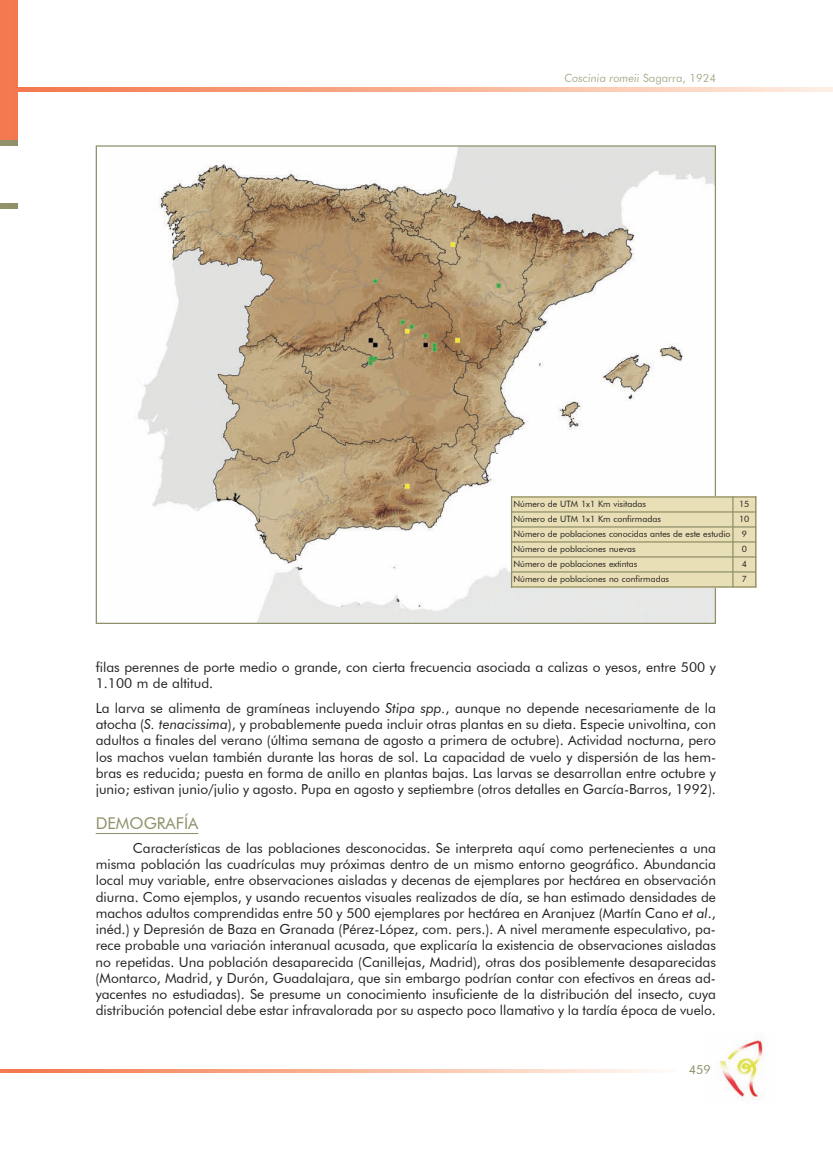
<style>
.page{position:relative;width:833px;height:1170px;background:#fff}
.page>*{position:absolute;margin:0;border:0;box-sizing:border-box;transform-origin:0 0}
.t1{font:16.25px "Futura BT";color:#8f9069}
.t2{font:13.75px/16.2px "Futura BT";color:#231f20;text-align:justify}
.t3{font:12.5px "Futura BT";color:#8f9069}
.t4{font:italic 11.25px "Futura BT";color:#acac8d}
.t5{font:8.75px "Futura BT";color:#231f20}
.s1{font-style:normal}
.s2{font-style:italic}
</style>
<div class="page">
<hr style="left:0;top:1069px;width:18px;height:3px;background:#f47950">
<div style="left:0;top:0;width:17px;height:143px;background:#f47850"></div>
<div style="left:0;top:203px;width:17px;height:5px;background:#91916a"></div>
<div style="left:0;top:140px;width:17px;height:5px;background:#91916a"></div>
<img style="left:719px;top:1037px;width:45px;height:63px">
<svg style="left:18px;top:1069px;width:637px;height:3px;background:#f9b599"></svg>
<svg style="left:18px;top:88px;width:815px;height:3px;background:#f8b294"></svg>
<hr style="left:96px;top:833px;width:102px;height:1px;background:#8f9069">
<img style="left:137px;top:147px;width:577px;height:475px">
<div style="left:511px;top:496px;width:222px;height:16px;background:#e9dfb6"></div>
<div style="left:733px;top:496px;width:23px;height:16px;background:#e9dfb6"></div>
<div style="left:511px;top:512px;width:222px;height:15px;background:#e9dfb6"></div>
<div style="left:733px;top:512px;width:23px;height:15px;background:#e9dfb6"></div>
<div style="left:511px;top:527px;width:222px;height:15px;background:#e9dfb6"></div>
<div style="left:733px;top:527px;width:23px;height:15px;background:#e9dfb6"></div>
<div style="left:511px;top:542px;width:222px;height:15px;background:#e9dfb6"></div>
<div style="left:733px;top:542px;width:23px;height:15px;background:#e9dfb6"></div>
<div style="left:511px;top:557px;width:222px;height:15px;background:#e9dfb6"></div>
<div style="left:733px;top:557px;width:23px;height:15px;background:#e9dfb6"></div>
<div style="left:511px;top:572px;width:222px;height:15px;background:#e9dfb6"></div>
<div style="left:733px;top:572px;width:23px;height:15px;background:#e9dfb6"></div>
<hr style="left:511px;top:496px;width:1px;height:91px;background:#8f9069">
<hr style="left:732px;top:496px;width:1px;height:91px;background:#8f9069">
<hr style="left:755px;top:496px;width:1px;height:91px;background:#8f9069">
<hr style="left:511px;top:496px;width:245px;height:1px;background:#8f9069">
<hr style="left:511px;top:511px;width:245px;height:1px;background:#8f9069">
<hr style="left:511px;top:526px;width:245px;height:1px;background:#8f9069">
<hr style="left:511px;top:541px;width:245px;height:1px;background:#8f9069">
<hr style="left:511px;top:556px;width:245px;height:1px;background:#8f9069">
<hr style="left:511px;top:571px;width:245px;height:1px;background:#8f9069">
<hr style="left:511px;top:586px;width:245px;height:1px;background:#8f9069">
<p class="t4" style="left:564px;top:71px;width:153px">Coscinia romeii <span class="s1">Sagarra, 1924</span></p>
<p class="t5" style="left:513px;top:498px;width:134px">número de utM 1x1 Km visitadas</p>
<p class="t5" style="left:739px;top:498px;width:12px">15</p>
<p class="t5" style="left:513px;top:513px;width:149px">número de utM 1x1 Km confirmadas</p>
<p class="t5" style="left:739px;top:513px;width:12px">10</p>
<p class="t5" style="left:513px;top:528px;width:219px">número de poblaciones conocidas antes de este estudio</p>
<p class="t5" style="left:741px;top:528px;width:7px">9</p>
<p class="t5" style="left:513px;top:543px;width:124px">número de poblaciones nuevas</p>
<p class="t5" style="left:741px;top:543px;width:7px">0</p>
<p class="t5" style="left:513px;top:558px;width:125px">número de poblaciones extintas</p>
<p class="t5" style="left:741px;top:558px;width:7px">4</p>
<p class="t5" style="left:513px;top:573px;width:157px">número de poblaciones no confirmadas</p>
<p class="t5" style="left:741px;top:573px;width:7px">7</p>
<p class="t2" style="left:96px;top:658px;width:622px">filas perennes de porte medio o grande, con cierta frecuencia asociada a calizas o yesos, entre 500 y<br>1.100 m de altitud.</p>
<p class="t2" style="left:96px;top:699px;width:622px">La larva se alimenta de gramíneas incluyendo <span class="s2">Stipa spp.</span>, aunque no depende necesariamente de la atocha (<span class="s2">S. tenacissima</span>), y probablemente pueda incluir otras plantas en su dieta. especie univoltina, con adultos a finales del verano (última semana de agosto a primera de octubre). actividad nocturna, pero los machos vuelan también durante las horas de sol. La capacidad de vuelo y dispersión de las hem&shy;bras es reducida; puesta en forma de anillo en plantas bajas. Las larvas se desarrollan entre octubre y junio; estivan junio/julio y agosto. Pupa en agosto y septiembre (otros detalles en García-Barros, 1992).</p>
<p class="t1" style="left:96px;top:813px;width:104px">deMOGRafía</p>
<p class="t2" style="left:96px;top:839px;width:622px;text-indent:37px">características de las poblaciones desconocidas. Se interpreta aquí como pertenecientes a una misma población las cuadrículas muy próximas dentro de un mismo entorno geográfico. abundancia local muy variable, entre observaciones aisladas y decenas de ejemplares por hectárea en observación diurna. como ejemplos, y usando recuentos visuales realizados de día, se han estimado densidades de machos adultos comprendidas entre 50 y 500 ejemplares por hectárea en aranjuez (Martín cano <span class="s2">et al</span>., inéd.) y depresión de Baza en Granada (Pérez-López, com. pers.). a nivel meramente especulativo, pa&shy;rece probable una variación interanual acusada, que explicaría la existencia de observaciones aisladas no repetidas. una población desaparecida (canillejas, Madrid), otras dos posiblemente desaparecidas (Montarco, Madrid, y durón, Guadalajara, que sin embargo podrían contar con efectivos en áreas ad&shy;yacentes no estudiadas). Se presume un conocimiento insuficiente de la distribución del insecto, cuya distribución potencial debe estar infravalorada por su aspecto poco llamativo y la tardía época de vuelo.</p>
<p class="t3" style="left:689px;top:1062px;width:24px">459</p>
</div>
